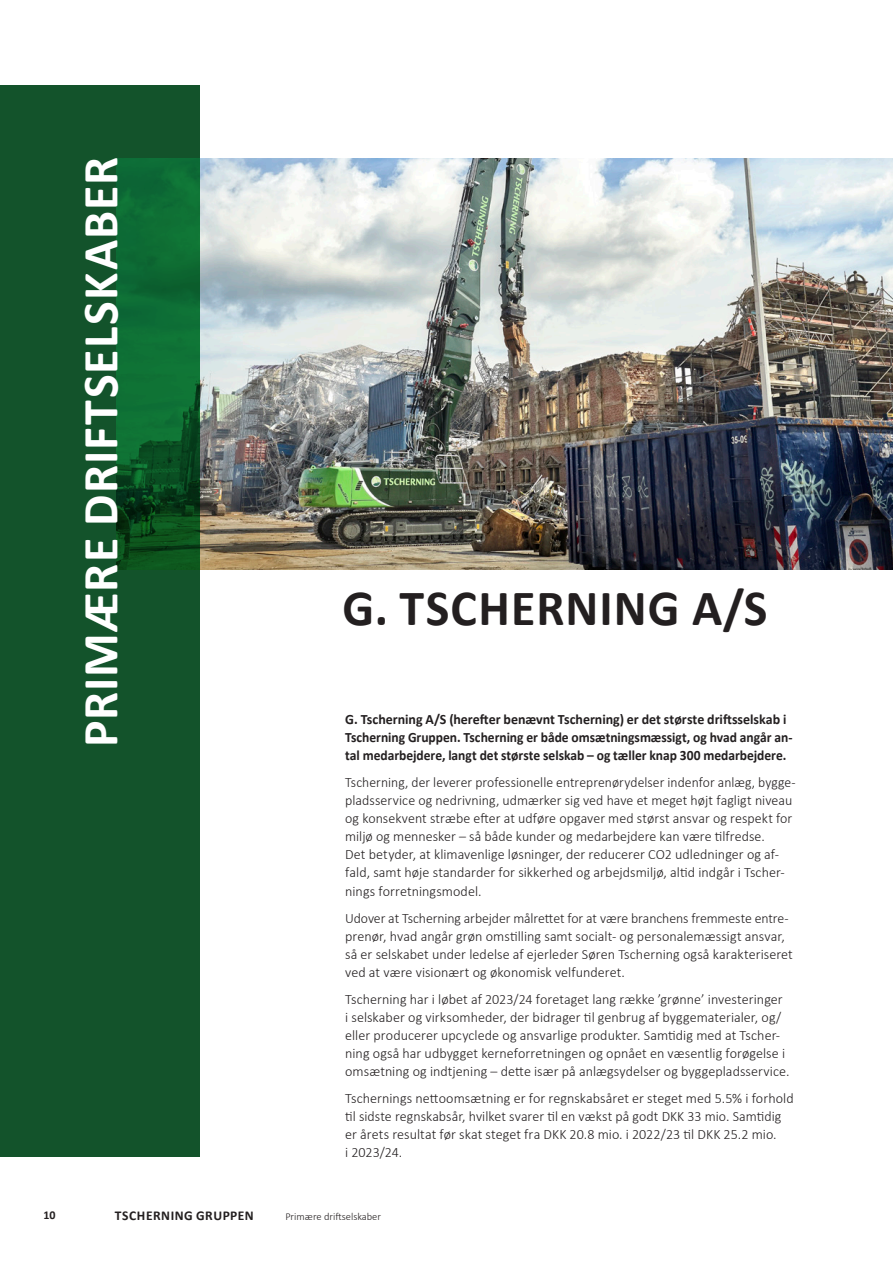
<style>
.page{position:relative;width:893px;height:1263px;background:#fff}
.page>*{position:absolute;margin:0;border:0;box-sizing:border-box;transform-origin:0 0}
.t1{font:700 51px "Calibri";letter-spacing:.02em;color:#fff}
.t2{font:700 51px "Calibri";letter-spacing:.02em;color:#231f20}
.brød{font:300 14.25px/18px "Calibri";color:#231f20}
.brød-2{font:300 14.25px/18px "Calibri";color:#231f20;scale:.96 1}
.brød-3{font:700 14.25px/18px "Calibri";color:#231f20}
.t3{font:700 13.5px "Calibri";letter-spacing:.04em;color:#231f20}
.t4{font:700 12px "Calibri";color:#231f20}
.t5{font:300 10.5px "Calibri";color:#231f20}
</style>
<div class="page">
<img style="left:200px;top:159px;width:692px;height:411px">
<svg style="left:0;top:85px;width:200px;height:1072px;background:#11552b"></svg>
<p class="t1" style="left:65px;top:747px;width:592px;rotate:-90deg">PRIMÆRE DRIFTSELSKABER</p>
<p class="t2" style="left:343px;top:572px;width:426px">G. TSCHERNING A/S</p>
<p class="brød-3" style="left:345px;top:710px;width:449px">G. Tscherning A/S (herefter benævnt Tscherning) er det største driftsselskab i<br>Tscherning Gruppen. Tscherning er både omsætningsmæssigt, og hvad angår an&shy;tal medarbejdere, langt det største selskab – og tæller knap 300 medarbejdere.</p>
<p class="brød-2" style="left:345px;top:774px;width:471px">Tscherning, der leverer professionelle entreprenørydelser indenfor anlæg, bygge&shy;pladsservice og nedrivning, udmærker sig ved have et meget højt fagligt niveau og konsekvent stræbe efter at udføre opgaver med størst ansvar og respekt for miljø og mennesker – så både kunder og medarbejdere kan være tilfredse.</p>
<p class="brød" style="left:345px;top:846px;width:441px">Det betyder, at klimavenlige løsninger, der reducerer CO2 udledninger og af&shy;fald, samt høje standarder for sikkerhed og arbejdsmiljø, altid indgår i Tscher&shy;nings forretningsmodel.</p>
<p class="brød" style="left:345px;top:909px;width:449px">Udover at Tscherning arbejder målrettet for at være branchens fremmeste entre&shy;prenør, hvad angår grøn omstilling samt socialt- og personalemæssigt ansvar, så er selskabet under ledelse af ejerleder Søren Tscherning også karakteriseret ved at være visionært og økonomisk velfunderet.</p>
<p class="brød" style="left:345px;top:990px;width:446px">Tscherning har i løbet af 2023/24 foretaget lang række ’grønne’ investeringer<br>i selskaber og virksomheder, der bidrager til genbrug af byggematerialer, og/ eller producerer upcyclede og ansvarlige produkter. Samtidig med at Tscher&shy;ning også har udbygget kerneforretningen og opnået en væsentlig forøgelse i omsætning og indtjening – dette især på anlægsydelser og byggepladsservice.</p>
<p class="brød" style="left:345px;top:1089px;width:450px">Tschernings nettoomsætning er for regnskabsåret er steget med 5.5% i forhold til sidste regnskabsår, hvilket svarer til en vækst på godt DKK 33 mio. Samtidig er årets resultat før skat steget fra DKK 20.8 mio. i 2022/23 til DKK 25.2 mio.<br>i 2023/24.</p>
<p class="t4" style="left:43px;top:1207px;width:14px">10</p>
<p class="t3" style="left:115px;top:1206px;width:140px">TSCHERNING GRUPPEN</p>
<p class="t5" style="left:285px;top:1210px;width:97px">Primære driftselskaber</p>
</div>
